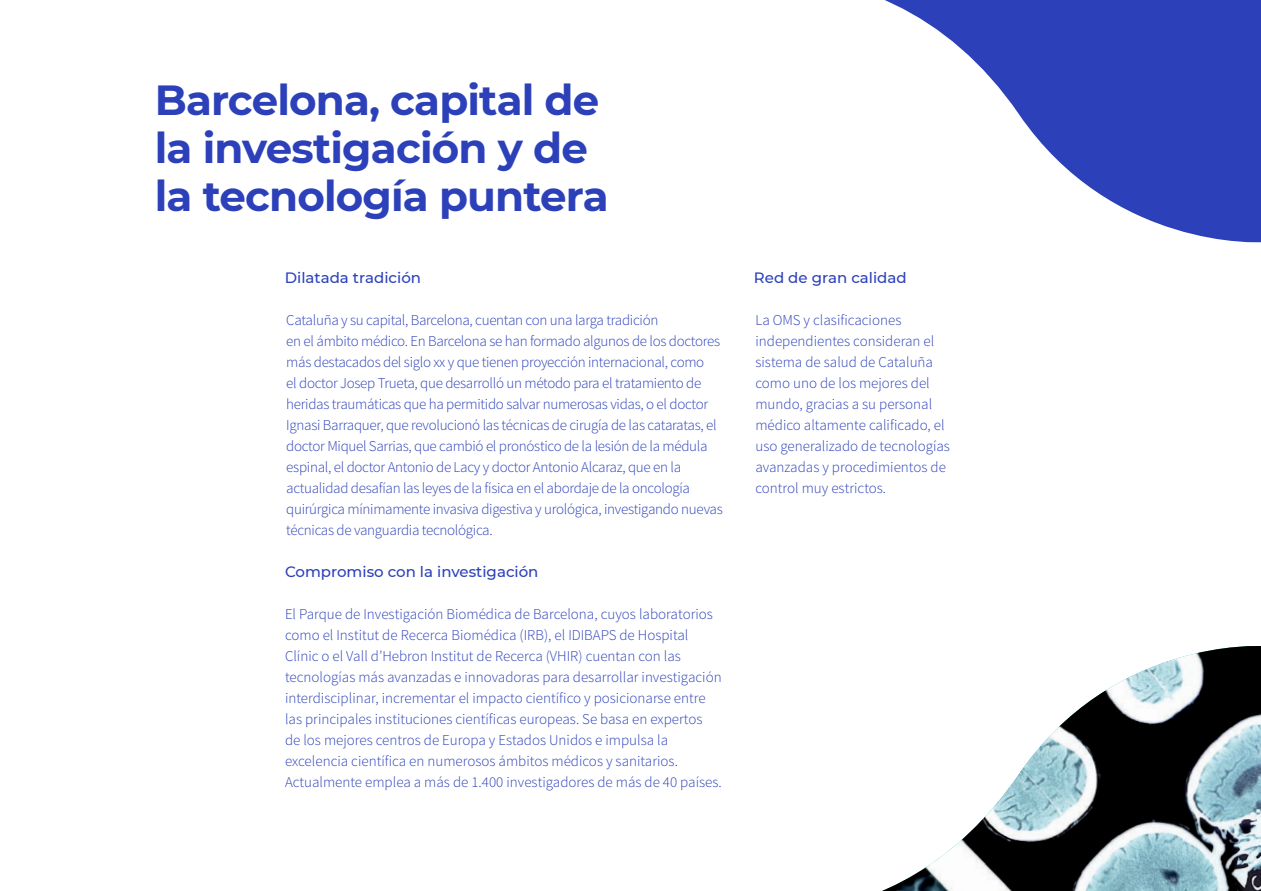
<style>
.page{position:relative;width:1261px;height:891px;background:#fff}
.page>*{position:absolute;margin:0;border:0;box-sizing:border-box;transform-origin:0 0}
.t1{font:700 42px/48px "Montserrat";letter-spacing:-.02em;color:#2c40b9}
.Base{font:300 15px/21px "Source Sans Pro";letter-spacing:-.01em;color:#2c40b9}
.Subtítulos{font:500 15px "Montserrat";color:#2c40b9}
</style>
<div class="page">
<svg style="left:885px;top:0;width:376px;height:243px;fill:#2c40b9"></svg>
<img style="left:882px;top:646px;width:379px;height:245px">
<p class="t1" style="left:155px;top:74px;width:455px">Barcelona, capital de la investigación y de la tecnología puntera</p>
<p class="Subtítulos" style="left:285px;top:267px;width:138px">Dilatada tradición</p>
<p class="Subtítulos" style="left:754px;top:267px;width:154px">Red de gran calidad</p>
<p class="Base" style="left:286px;top:309px;width:374px">Cataluña y su capital, Barcelona, cuentan con una larga tradición</p>
<p class="Base" style="left:286px;top:330px;width:438px">en el ámbito médico. En Barcelona se han formado algunos de los doctores más destacados del siglo xx y que tienen proyección internacional, como<br>el doctor Josep Trueta, que desarrolló un método para el tratamiento de heridas traumáticas que ha permitido salvar numerosas vidas, o el doctor Ignasi Barraquer, que revolucionó las técnicas de cirugía de las cataratas, el doctor Miquel Sarrias, que cambió el pronóstico de la lesión de la médula espinal, el doctor Antonio de Lacy y doctor Antonio Alcaraz, que en la actualidad desafían las leyes de la física en el abordaje de la oncología quirúrgica mínimamente invasiva digestiva y urológica, investigando nuevas técnicas de vanguardia tecnológica.</p>
<p class="Subtítulos" style="left:285px;top:561px;width:255px">Compromiso con la investigación</p>
<p class="Base" style="left:285px;top:603px;width:438px">El Parque de Investigación Biomédica de Barcelona, cuyos laboratorios como el Institut de Recerca Biomédica (IRB), el IDIBAPS de Hospital Clínic o el Vall d’Hebron Institut de Recerca (VHIR) cuentan con las tecnologías más avanzadas e innovadoras para desarrollar investigación interdisciplinar, incrementar el impacto científico y posicionarse entre las principales instituciones científicas europeas. Se basa en expertos<br>de los mejores centros de Europa y Estados Unidos e impulsa la excelencia científica en numerosos ámbitos médicos y sanitarios.<br>Actualmente emplea a más de 1.400 investigadores de más de 40 países.</p>
<p class="Base" style="left:755px;top:309px;width:196px">La OMS y clasificaciones independientes consideran el sistema de salud de Cataluña como uno de los mejores del mundo, gracias a su personal médico altamente calificado, el uso generalizado de tecnologías avanzadas y procedimientos de control muy estrictos.</p>
</div>
